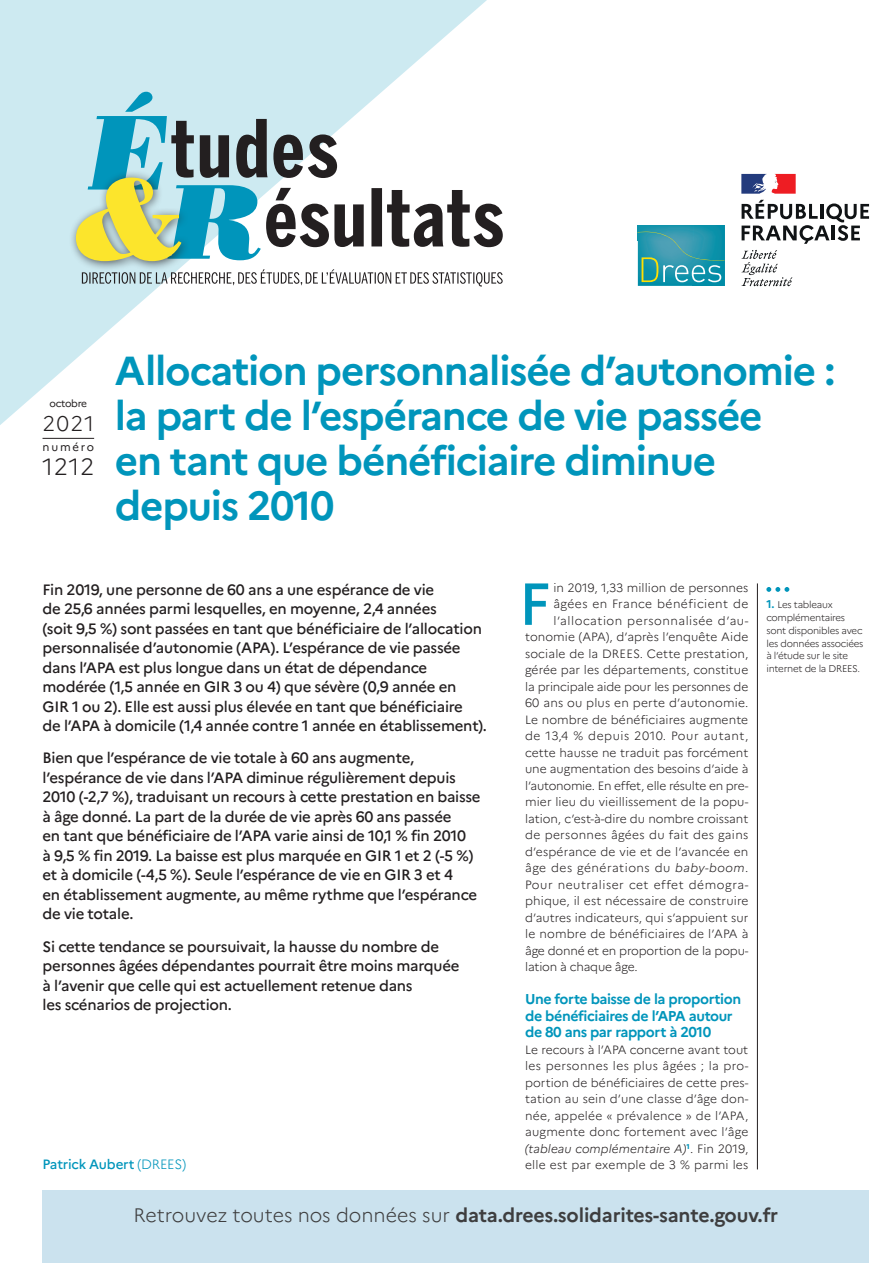
<style>
.page{position:relative;width:893px;height:1263px;background:#fff}
.page>*{position:absolute;margin:0;border:0;box-sizing:border-box;transform-origin:0 0}
.TXT_-_1er__-_lettrin{font:500 59.1px "Marianne";color:#0095bb}
.TITRE_ER{font:700 40.5px/45px "Marianne";letter-spacing:-.03em;color:#0095bb}
.NUMERO{font:300 23.4px "Marianne";color:#231f20}
.t1{font:300 21.15px "Marianne";color:#231f20}
.t2{font:700 19.5px "Marianne";letter-spacing:-.01em;color:#3e3e3f}
.CHAPO_-_txt{font:500 15px/19.5px "Marianne";letter-spacing:-.015em;color:#231f20}
.INTER{font:700 14.25px/16.5px "Marianne";letter-spacing:-.03em;color:#0095bb}
.SIGNATURES{font:500 13.5px "Marianne";letter-spacing:-.015em;color:#0095bb}
.TXT_-_1er__-_lettrin-2{font:300 12px "Marianne";letter-spacing:.005em;color:#231f20}
.TXT{font:300 12px/16.5px "Marianne";letter-spacing:.015em;color:#231f20;text-align:justify}
.TXT_-_1er__-_lettrin-3{font:300 12px "Marianne";letter-spacing:.04em;color:#231f20}
.TXT_-_1er__-_lettrin-4{font:300 12px "Marianne";letter-spacing:-.015em;color:#231f20}
.TXT_-_1er__-_lettrin-5{font:300 12px "Marianne";letter-spacing:.045em;color:#231f20}
.TXT_-_1er__-_lettrin-6{font:300 12px "Marianne";letter-spacing:-.02em;color:#231f20}
.TXT_-_1er__-_lettrin-7{font:300 12px "Marianne";letter-spacing:.025em;color:#231f20}
.t3{font:11.4px "Marianne";letter-spacing:.16em;color:#231f20}
.MOIS{font:10.2px "Marianne";letter-spacing:-.03em;color:#231f20}
.t4{font:300 9.75px/12.8px "Marianne";letter-spacing:-.025em;color:#231f20}
.s1{font-style:italic}
.s2{font-weight:300}
.s3{font-weight:700;font-size:11.25px;color:#0095bb}
</style>
<div class="page">
<svg style="left:0;top:0;width:487px;height:425px;fill:#cdeaf1"></svg>
<svg style="left:82px;top:269px;width:421px;height:17px"></svg>
<div style="left:68px;top:170px;width:123px;height:102px;background:#231f20;opacity:.7"></div>
<svg style="left:76px;top:92px;width:427px;height:169px"></svg>
<svg style="left:741px;top:250px;width:51px;height:36px"></svg>
<svg style="left:742px;top:200px;width:127px;height:44px"></svg>
<svg style="left:741px;top:174px;width:55px;height:20px"></svg>
<img style="left:638px;top:226px;width:87px;height:60px">
<svg style="left:638px;top:232px;width:87px;height:50px;background:#399fac"></svg>
<hr style="left:757px;top:583px;width:1px;height:586px;background:#231f20">
<hr style="left:43px;top:438px;width:51px;height:1px;background:#231f20">
<svg style="left:766px;top:587px;width:23px;height:5px"></svg>
<div style="left:43px;top:1191px;width:826px;height:72px;background:#cbe2ee"></div>
<p class="MOIS" style="left:50px;top:397px;width:39px">octobre</p>
<h3 class="t1" style="left:43px;top:410px;width:53px">2021</h3>
<p class="t3" style="left:43px;top:440px;width:53px">numéro</p>
<p class="NUMERO" style="left:43px;top:452px;width:53px">1212</p>
<p class="TITRE_ER" style="left:115px;top:348px;width:722px">Allocation personnalisée d’autonomie : la part de l’espérance de vie passée<br>en tant que bénéficiaire diminue depuis 2010</p>
<p class="CHAPO_-_txt" style="left:43px;top:580px;width:446px">Fin 2019, une personne de 60 ans a une espérance de vie<br>de 25,6 années parmi lesquelles, en moyenne, 2,4 années<br>(soit 9,5 %) sont passées en tant que bénéficiaire de l’allocation personnalisée d’autonomie (APA). L’espérance de vie passée dans l’APA est plus longue dans un état de dépendance modérée (1,5 année en GIR 3 ou 4) que sévère (0,9 année en<br>GIR 1 ou 2). Elle est aussi plus élevée en tant que bénéficiaire<br>de l’APA à domicile (1,4 année contre 1 année en établissement).</p>
<p class="CHAPO_-_txt" style="left:43px;top:748px;width:440px">Bien que l’espérance de vie totale à 60 ans augmente, l’espérance de vie dans l’APA diminue régulièrement depuis 2010 (-2,7 %), traduisant un recours à cette prestation en baisse à âge donné. La part de la durée de vie après 60 ans passée<br>en tant que bénéficiaire de l’APA varie ainsi de 10,1 % fin 2010<br>à 9,5 % fin 2019. La baisse est plus marquée en GIR 1 et 2 (-5 %) et à domicile (-4,5 %). Seule l’espérance de vie en GIR 3 et 4<br>en établissement augmente, au même rythme que l’espérance de vie totale.</p>
<p class="CHAPO_-_txt" style="left:43px;top:937px;width:418px">Si cette tendance se poursuivait, la hausse du nombre de personnes âgées dépendantes pourrait être moins marquée à l’avenir que celle qui est actuellement retenue dans<br>les scénarios de projection.</p>
<p class="TXT_-_1er__-_lettrin" style="left:519px;top:568px;width:33px">F</p>
<p class="TXT_-_1er__-_lettrin-2" style="left:553px;top:580px;width:196px">in 2019, 1,33 million de personnes</p>
<p class="TXT_-_1er__-_lettrin-3" style="left:553px;top:597px;width:196px">âgées en France bénéficient de</p>
<p class="TXT_-_1er__-_lettrin-3" style="left:553px;top:613px;width:196px">l’allocation personnalisée d’au-</p>
<p class="TXT_-_1er__-_lettrin-2" style="left:525px;top:630px;width:225px">tonomie (APA), d’après l’enquête Aide</p>
<p class="TXT_-_1er__-_lettrin-2" style="left:525px;top:646px;width:225px">sociale de la DREES. Cette prestation,</p>
<p class="TXT_-_1er__-_lettrin-2" style="left:525px;top:663px;width:225px">gérée par les départements, constitue</p>
<p class="TXT_-_1er__-_lettrin-4" style="left:525px;top:679px;width:225px">la principale aide pour les personnes de</p>
<p class="TXT_-_1er__-_lettrin-2" style="left:525px;top:696px;width:225px">60 ans ou plus en perte d’autonomie.</p>
<p class="TXT_-_1er__-_lettrin-2" style="left:525px;top:712px;width:225px">Le nombre de bénéficiaires augmente</p>
<p class="TXT_-_1er__-_lettrin-5" style="left:525px;top:729px;width:225px">de 13,4 % depuis 2010. Pour autant,</p>
<p class="TXT_-_1er__-_lettrin-2" style="left:525px;top:745px;width:225px">cette hausse ne traduit pas forcément</p>
<p class="TXT_-_1er__-_lettrin-2" style="left:525px;top:762px;width:225px">une augmentation des besoins d’aide à</p>
<p class="TXT_-_1er__-_lettrin-6" style="left:525px;top:778px;width:225px">l’autonomie. En effet, elle résulte en pre-</p>
<p class="TXT_-_1er__-_lettrin-2" style="left:525px;top:795px;width:225px">mier lieu du vieillissement de la popu-</p>
<p class="TXT_-_1er__-_lettrin-2" style="left:525px;top:811px;width:225px">lation, c’est-à-dire du nombre croissant</p>
<p class="TXT_-_1er__-_lettrin-7" style="left:525px;top:828px;width:225px">de personnes âgées du fait des gains</p>
<p class="TXT_-_1er__-_lettrin-2" style="left:525px;top:844px;width:225px">d’espérance de vie et de l’avancée en</p>
<p class="TXT_-_1er__-_lettrin-3" style="left:525px;top:861px;width:225px">âge des générations du <span class="s1">baby-boom</span>.</p>
<p class="TXT_-_1er__-_lettrin-5" style="left:525px;top:877px;width:225px">Pour neutraliser cet effet démogra-</p>
<p class="TXT_-_1er__-_lettrin-2" style="left:525px;top:894px;width:225px">phique, il est nécessaire de construire</p>
<p class="TXT_-_1er__-_lettrin-2" style="left:525px;top:910px;width:225px">d’autres indicateurs, qui s’appuient sur</p>
<p class="TXT_-_1er__-_lettrin-2" style="left:525px;top:927px;width:225px">le nombre de bénéficiaires de l’APA à</p>
<p class="TXT_-_1er__-_lettrin-4" style="left:525px;top:943px;width:225px">âge donné et en proportion de la popu-</p>
<p class="TXT_-_1er__-_lettrin-4" style="left:525px;top:960px;width:114px">lation à chaque âge.</p>
<p class="INTER" style="left:525px;top:991px;width:218px">Une forte baisse de la proportion de bénéficiaires de l’APA autour de 80 ans par rapport à 2010</p>
<p class="TXT" style="left:525px;top:1041px;width:225px">Le recours à l’APA concerne avant tout les personnes les plus âgées ; la pro&shy;portion de bénéficiaires de cette pres&shy;tation au sein d’une classe d’âge don&shy;née, appelée « prévalence » de l’APA, augmente donc fortement avec l’âge <span class="s1">(tableau complémentaire A)</span><sup>1</sup>. Fin 2019,</p>
<p class="SIGNATURES" style="left:43px;top:1156px;width:145px">Patrick Aubert <span class="s2">(DREES)</span></p>
<p class="TXT" style="left:525px;top:1157px;width:225px">elle est par exemple de 3 % parmi les</p>
<p class="t4" style="left:766px;top:598px;width:99px"><span class="s3">1.</span> Les tableaux complémentaires sont disponibles avec les données associées à l’étude sur le site internet de la DREES.</p>
<h3 class="t2" style="left:133px;top:1203px;width:646px"><span class="s2">Retrouvez toutes nos données sur</span> data.drees.solidarites-sante.gouv.fr</h3>
</div>
